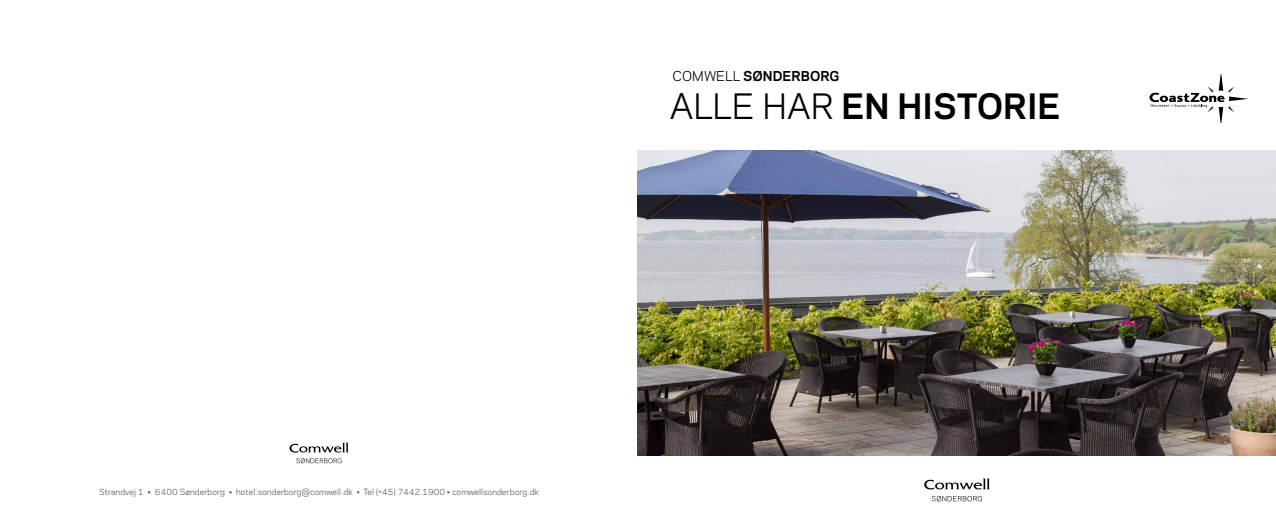
<style>
.page{position:relative;width:1276px;height:525px;background:#fff}
.page>*{position:absolute;margin:0;border:0;box-sizing:border-box;transform-origin:0 0}
.t1{font:700 32.8px "Galaxie Polaris";color:#000}
.t2{font:700 12.8px "Galaxie Polaris";color:#000}
.t3{font:8px "Galaxie Polaris";letter-spacing:.01em;color:#575756}
.s1{font-weight:400}
</style>
<div class="page">
<img style="left:638px;top:150px;width:638px;height:305px">
<svg style="left:931px;top:495px;width:51px;height:6px"></svg>
<svg style="left:924px;top:478px;width:65px;height:11px"></svg>
<svg style="left:1149px;top:75px;width:99px;height:48px"></svg>
<svg style="left:296px;top:458px;width:45px;height:5px"></svg>
<svg style="left:289px;top:442px;width:59px;height:10px"></svg>
<h2 class="t2" style="left:672px;top:66px;width:168px"><span class="s1">COMWELL</span> SØNDERBORG</h2>
<h1 class="t1" style="left:670px;top:82px;width:392px"><span class="s1">ALLE HAR</span> EN HISTORIE</h1>
<p class="t3" style="left:99px;top:485px;width:441px">Strandvej 1 • 6400 Sønderborg • hotel.sonderborg@comwell.dk • Tel (+45) 7442 1900 • comwellsonderborg.dk</p>
</div>
